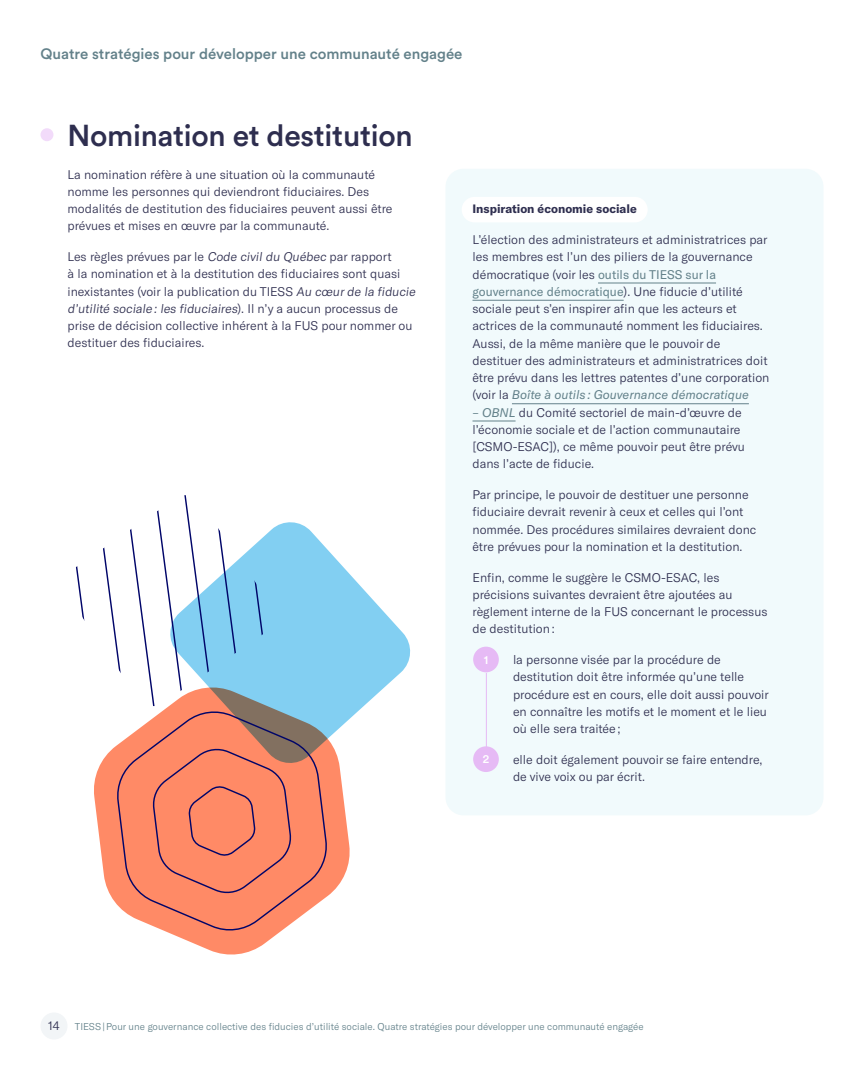
<style>
.page{position:relative;width:864px;height:1080px;background:#fff}
.page>*{position:absolute;margin:0;border:0;box-sizing:border-box;transform-origin:0 0}
.t1{font:500 30px "Circular Std";letter-spacing:-.01em;color:#2e2e4f}
.t2{font:500 15px "Circular Std";color:#63818a}
.t3{font:300 12.3px/17.2px "GT America";color:#2e2e4f}
.t4{font:700 12px "GT America";color:#2e2e4f}
.t5{font:500 12px "Circular Std";color:#fff}
.t6{font:300 9.75px "GT America";color:#63818a}
.s1{font-weight:400;color:#63818a}
.s2{font-weight:400;font-style:italic;color:#63818a}
.s3{font-size:12.3px;color:#2e2e4f}
</style>
<div class="page">
<div style="left:40px;top:1012px;width:28px;height:28px;background:#f2f5f7;border-radius:50%"></div>
<svg style="left:278px;top:522px;width:133px;height:197px;fill:#82cff2"></svg>
<svg style="left:76px;top:495px;width:202px;height:192px"></svg>
<svg style="left:94px;top:687px;width:256px;height:268px"></svg>
<svg style="left:116px;top:708px;width:212px;height:226px"></svg>
<div style="left:446px;top:169px;width:378px;height:646px;background:#f1fafc;border-radius:18px"></div>
<div style="left:462px;top:197px;width:186px;height:25px;background:#fff;border-radius:13px"></div>
<hr style="left:598px;top:283px;width:118px;height:1px;background:#63818a">
<hr style="left:472px;top:300px;width:152px;height:1px;background:#63818a">
<hr style="left:512px;top:403px;width:237px;height:1px;background:#63818a">
<hr style="left:472px;top:421px;width:44px;height:1px;background:#63818a">
<div style="left:40px;top:128px;width:13px;height:13px;background:#f2dbfa;border-radius:50%"></div>
<hr style="left:486px;top:673px;width:1px;height:76px;background:#e6baf5">
<div style="left:473px;top:647px;width:26px;height:25px;background:#e6baf5;border-radius:50%"></div>
<div style="left:473px;top:746px;width:26px;height:26px;background:#e6baf5;border-radius:50%"></div>
<p class="t2" style="left:40px;top:44px;width:423px">Quatre stratégies pour développer une communauté engagée</p>
<h1 class="t1" style="left:68px;top:116px;width:347px">Nomination et destitution</h1>
<p class="t3" style="left:68px;top:166px;width:327px">La nomination réfère à une situation où la communauté nomme les personnes qui deviendront fiduciaires. Des modalités de destitution des fiduciaires peuvent aussi être prévues et mises en œuvre par la communauté.</p>
<p class="t3" style="left:67px;top:248px;width:351px">Les règles prévues par le Code civil du Québec par rapport<br>à la nomination et à la destitution des fiduciaires sont quasi inexistantes (voir la publication du TIESS Au cœur de la fiducie d’utilité sociale : les fiduciaires) . I l n’y a a u c u n p rocess u s d e prise de décision collective inhérent à la FUS pour nommer ou destituer des fiduciaires.</p>
<p class="t4" style="left:472px;top:202px;width:166px">Inspiration économie sociale</p>
<p class="t3" style="left:472px;top:231px;width:298px">L’élection des administrateurs et administratrices par les membres est l’un des piliers de la gouvernance démocratique (voir les <span class="s1">outils du TIESS sur la gouvernance démocratique</span>). Une fiducie d’utilité sociale peut s’en inspirer afin que les acteurs et actrices de la communauté nomment les fiduciaires.<br>Aussi, de la même manière que le pouvoir de destituer des administrateurs et administratrices doit être prévu dans les lettres patentes d’une corporation (voir la <span class="s2">Boîte à outils : Gouvernance démocratique</span></p>
<p class="t3" style="left:472px;top:404px;width:274px"><span class="s2">– OBNL</span> du Comité sectoriel de main-d’œuvre de l’économie sociale et de l’action communautaire [CSMO-ESAC]), ce même pouvoir peut être prévu dans l’acte de fiducie.</p>
<p class="t3" style="left:472px;top:486px;width:285px">Par principe, le pouvoir de destituer une personne fiduciaire devrait revenir à ceux et celles qui l’ont nommée. Des procédures similaires devraient donc être prévues pour la nomination et la destitution.</p>
<p class="t3" style="left:472px;top:569px;width:297px">Enfin, comme le suggère le CSMO-ESAC, les précisions suivantes devraient être ajoutées au règlement interne de la FUS concernant le processus de destitution :</p>
<p class="t3" style="left:513px;top:651px;width:257px">la personne visée par la procédure de destitution doit être informée qu’une telle procédure est en cours, elle doit aussi pouvoir en connaître les motifs et le moment et le lieu où elle sera traitée ;</p>
<p class="t3" style="left:513px;top:751px;width:251px">elle doit également pouvoir se faire entendre, de vive voix ou par écrit.</p>
<p class="t5" style="left:484px;top:652px;width:6px">1</p>
<p class="t5" style="left:483px;top:752px;width:8px">2</p>
<p class="t6" style="left:48px;top:1020px;width:597px"><span class="s3">14</span> TIESS | Pour une gouvernance collective des fiducies d’utilité sociale. Quatre stratégies pour développer une communauté engagée</p>
</div>
